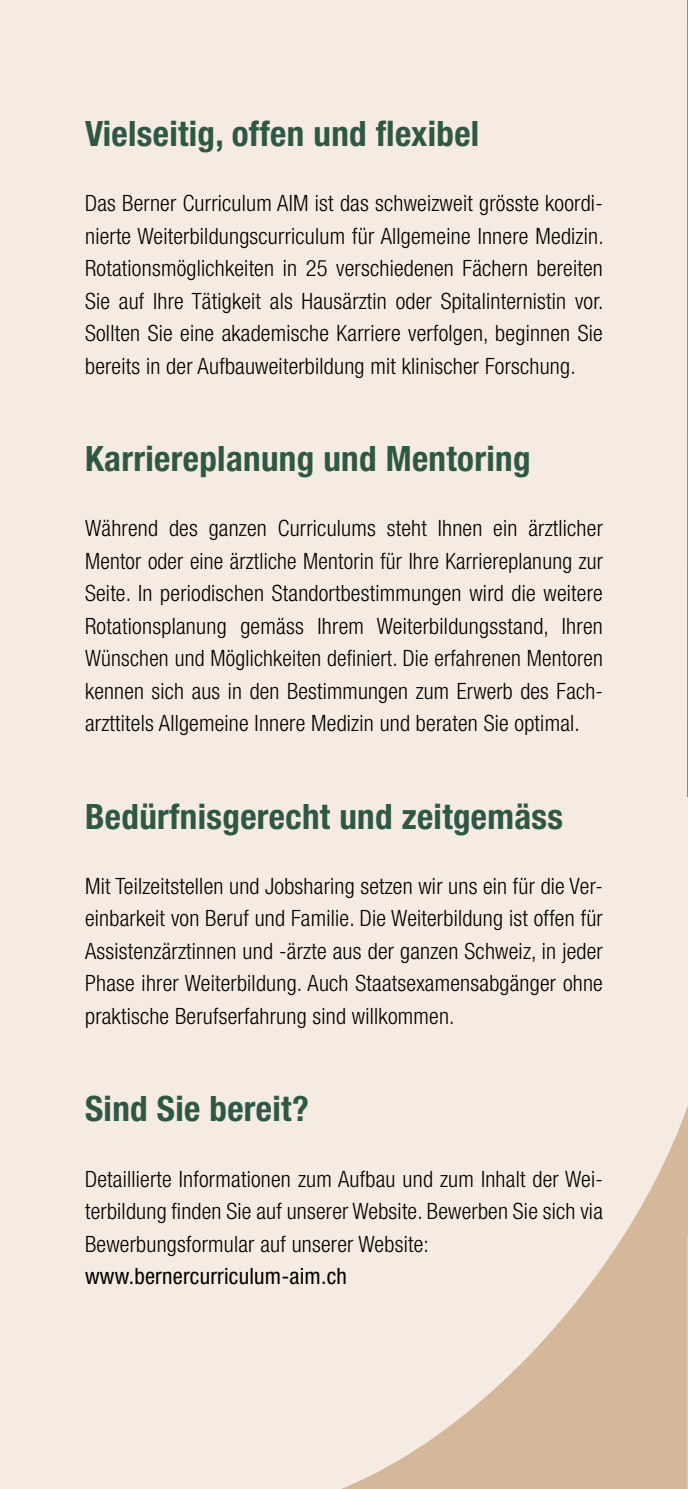
<style>
.page{position:relative;width:688px;height:1489px;background:#fff}
.page>*{position:absolute;margin:0;border:0;box-sizing:border-box;transform-origin:0 0}
.t1{font:700 condensed 35px "Helvetica Neue";letter-spacing:.01em;color:#2e5845}
.t2{font:300 condensed 22.5px/32.5px "Helvetica Neue";letter-spacing:.01em;color:#000;text-align:justify}
.t3{font:condensed 22.5px "Helvetica Neue";letter-spacing:.01em;color:#000}
</style>
<div class="page">
<div style="left:0;top:0;width:687px;height:1488px;background:#f5ebe2"></div>
<img style="left:687px;top:0;width:1px;height:796px">
<svg style="left:344px;top:1108px;width:343px;height:380px"></svg>
<h1 class="t1" style="left:85px;top:112px;width:395px">Vielseitig, offen und flexibel</h1>
<p class="t2" style="left:85px;top:187px;width:520px">Das Berner Curriculum AIM ist das schweizweit grösste koordi&shy;nierte Weiterbildungscurriculum für Allgemeine Innere Medizin.<br>Rotationsmöglichkeiten in 25 verschiedenen Fächern bereiten Sie auf Ihre Tätigkeit als Hausärztin oder Spitalinternistin vor.<br>Sollten Sie eine akademische Karriere verfolgen, beginnen Sie bereits in der Aufbauweiterbildung mit klinischer Forschung.</p>
<h1 class="t1" style="left:85px;top:437px;width:447px">Karriereplanung und Mentoring</h1>
<p class="t2" style="left:85px;top:512px;width:519px">Während des ganzen Curriculums steht Ihnen ein ärztlicher Mentor oder eine ärztliche Mentorin für Ihre Karriereplanung zur Seite. In periodischen Standortbestimmungen wird die weitere Rotationsplanung gemäss Ihrem Weiterbildungsstand, Ihren Wünschen und Möglichkeiten definiert. Die erfahrenen Mentoren kennen sich aus in den Bestimmungen zum Erwerb des Fach&shy;arzttitels Allgemeine Innere Medizin und beraten Sie optimal.</p>
<h1 class="t1" style="left:85px;top:795px;width:479px">Bedürfnisgerecht und zeitgemäss</h1>
<p class="t2" style="left:85px;top:869px;width:519px">Mit Teilzeitstellen und Jobsharing setzen wir uns ein für die Ver&shy;einbarkeit von Beruf und Familie. Die Weiterbildung ist offen für Assistenzärztinnen und -ärzte aus der ganzen Schweiz, in jeder Phase ihrer Weiterbildung. Auch Staatsexamensabgänger ohne praktische Berufserfahrung sind willkommen.</p>
<h1 class="t1" style="left:85px;top:1087px;width:225px">Sind Sie bereit?</h1>
<p class="t2" style="left:85px;top:1162px;width:519px">Detaillierte Informationen zum Aufbau und zum Inhalt der Wei&shy;terbildung finden Sie auf unserer Website. Bewerben Sie sich via Bewerbungsformular auf unserer Website:</p>
<p class="t3" style="left:85px;top:1262px;width:263px">www.bernercurriculum-aim.ch</p>
</div>
